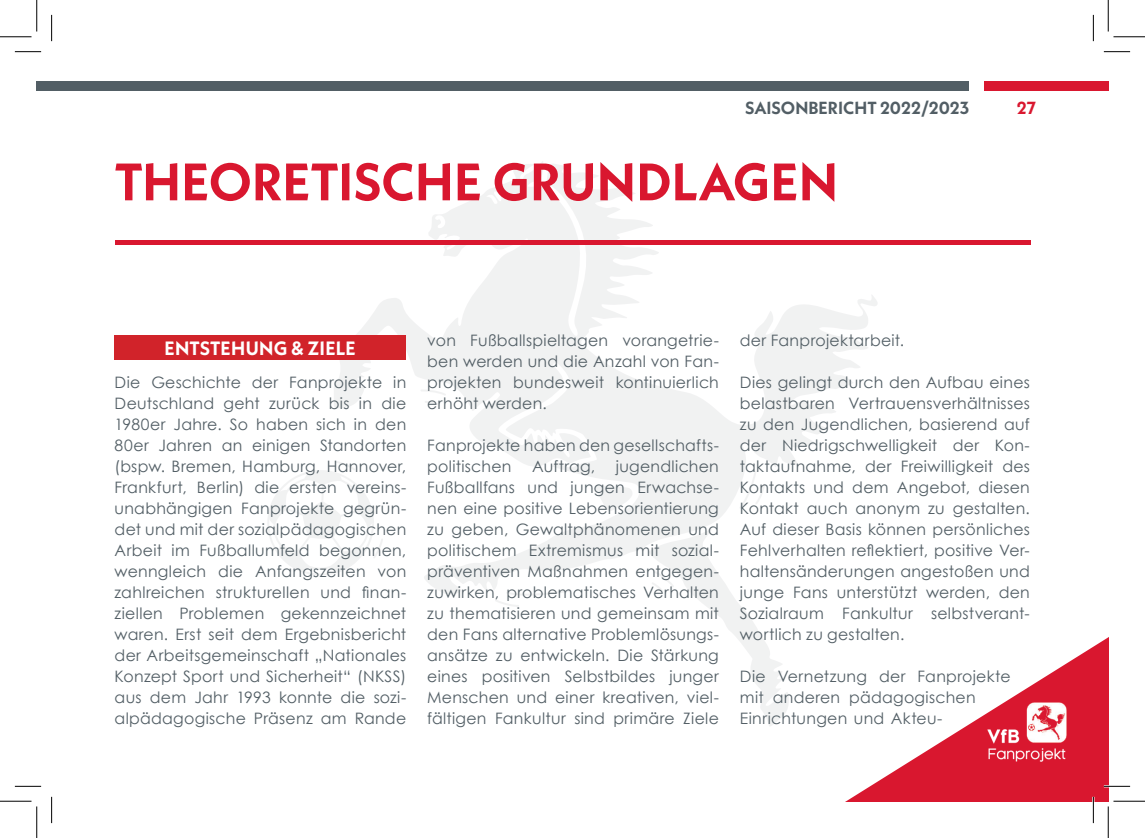
<style>
.page{position:relative;width:1145px;height:838px;background:#fff}
.page>*{position:absolute;margin:0;border:0;box-sizing:border-box;transform-origin:0 0}
.Hauptüberschriften{font:700 52.5px "Neue Kabel";color:#d9172f}
.Unterüberschriften{font:700 19.25px "Neue Kabel";letter-spacing:.01em;color:#fff}
.t1{font:700 17.5px "Neue Kabel";color:#525e65}
.t2{font:700 17.5px "Neue Kabel";color:#d9172f}
.Text{font:15.75px/21px "Century Gothic";letter-spacing:.015em;color:#525e65;text-align:justify}
</style>
<div class="page">
<div style="left:984px;top:81px;width:124px;height:10px;background:#d9172f"></div>
<div style="left:37px;top:81px;width:15px;height:10px;background:#525e65"></div>
<div style="left:52px;top:81px;width:917px;height:10px;background:#525e65"></div>
<svg style="left:334px;top:162px;width:543px;height:432px"></svg>
<svg style="left:739px;top:470px;width:26px;height:38px"></svg>
<svg style="left:648px;top:529px;width:143px;height:197px"></svg>
<svg style="left:546px;top:163px;width:113px;height:177px"></svg>
<svg style="left:594px;top:484px;width:39px;height:27px"></svg>
<svg style="left:495px;top:589px;width:76px;height:17px"></svg>
<svg style="left:420px;top:389px;width:26px;height:6px"></svg>
<svg style="left:425px;top:401px;width:13px;height:4px"></svg>
<svg style="left:268px;top:460px;width:115px;height:115px"></svg>
<svg style="left:846px;top:637px;width:262px;height:164px"></svg>
<img style="left:983px;top:676px;width:87px;height:88px">
<div style="left:115px;top:335px;width:291px;height:25px;background:#d1232a"></div>
<div style="left:115px;top:240px;width:915px;height:5px;background:#d9172f"></div>
<hr style="left:1104px;top:785px;width:26px;height:2px;background:#fff">
<hr style="left:1092px;top:796px;width:2px;height:27px;background:#fff">
<svg style="left:15px;top:51px;width:26px;height:1px"></svg>
<svg style="left:1104px;top:51px;width:26px;height:1px"></svg>
<svg style="left:15px;top:786px;width:26px;height:1px"></svg>
<svg style="left:1104px;top:786px;width:26px;height:1px"></svg>
<svg style="left:51px;top:15px;width:1px;height:26px"></svg>
<svg style="left:51px;top:796px;width:1px;height:27px"></svg>
<svg style="left:1093px;top:15px;width:1px;height:26px"></svg>
<svg style="left:1093px;top:796px;width:1px;height:27px"></svg>
<hr style="left:0;top:36px;width:32px;height:1px;background:#000">
<hr style="left:1113px;top:36px;width:32px;height:1px;background:#000">
<hr style="left:0;top:800px;width:32px;height:1px;background:#000">
<hr style="left:1113px;top:800px;width:32px;height:1px;background:#000">
<hr style="left:36px;top:0;width:1px;height:31px;background:#000">
<hr style="left:36px;top:806px;width:1px;height:31px;background:#000">
<hr style="left:1108px;top:0;width:1px;height:31px;background:#000">
<hr style="left:1108px;top:806px;width:1px;height:31px;background:#000">
<p class="t1" style="left:745px;top:97px;width:226px">SAISONBERICHT 2022/2023</p>
<p class="t2" style="left:1017px;top:97px;width:21px">27</p>
<p class="Hauptüberschriften" style="left:115px;top:148px;width:725px">THEORETISCHE GRUNDLAGEN</p>
<p class="Unterüberschriften" style="left:165px;top:336px;width:193px">ENTSTEHUNG &amp; ZIELE</p>
<p class="Text" style="left:115px;top:371px;width:293px">Die Geschichte der Fanprojekte in Deutschland geht zurück bis in die 1980er Jahre. So haben sich in den 80er Jahren an einigen Standorten (bspw. Bremen, Hamburg, Hannover, Frankfurt, Berlin) die ersten vereins&shy;unabhängigen Fanprojekte gegrün&shy;det und mit der sozialpädagogischen Arbeit im Fußballumfeld begonnen, wenngleich die Anfangszeiten von zahlreichen strukturellen und finan&shy;ziellen Problemen gekennzeichnet waren. Erst seit dem Ergebnisbericht der Arbeitsgemeinschaft „Nationales Konzept Sport und Sicherheit“ (NKSS) aus dem Jahr 1993 konnte die sozi&shy;alpädagogische Präsenz am Rande</p>
<p class="Text" style="left:427px;top:329px;width:293px">von Fußballspieltagen vorangetrie&shy;ben werden und die Anzahl von Fan&shy;projekten bundesweit kontinuierlich erhöht werden.</p>
<p class="Text" style="left:427px;top:434px;width:293px">Fanprojekte haben den gesellschafts&shy;politischen</p>
<p class="Text" style="left:427px;top:455px;width:293px;text-indent:189px">jugendlichen Fußballfans und jungen Erwachse&shy;nen eine positive Lebensorientierung zu geben, Gewaltphänomenen und politischem Extremismus mit sozial&shy;präventiven Maßnahmen entgegen&shy;zuwirken, problematisches Verhalten zu thematisieren und gemeinsam mit den Fans alternative Problemlösungs&shy;ansätze zu entwickeln. Die Stärkung eines positiven Selbstbildes junger Menschen und einer kreativen, viel&shy;fältigen Fankultur sind primäre Ziele</p>
<p class="Text" style="left:532px;top:455px;width:65px">Auftrag,</p>
<p class="Text" style="left:740px;top:329px;width:166px">der Fanprojektarbeit.</p>
<p class="Text" style="left:740px;top:371px;width:291px">Dies gelingt durch den Aufbau eines belastbaren Vertrauensverhältnisses zu den Jugendlichen, basierend auf der Niedrigschwelligkeit der Kon&shy;taktaufnahme, der Freiwilligkeit des Kontakts und dem Angebot, diesen Kontakt auch anonym zu gestalten.<br>Auf dieser Basis können persönliches Fehlverhalten reflektiert, positive Ver&shy;haltensänderungen angestoßen und junge Fans unterstützt werden, den Sozialraum Fankultur selbstverant&shy;wortlich zu gestalten.</p>
<p class="Text" style="left:740px;top:665px;width:272px;text-align:left">Die Vernetzung der Fanprojekte mit anderen pädagogischen<br>Einrichtungen und Akteu-</p>
</div>
